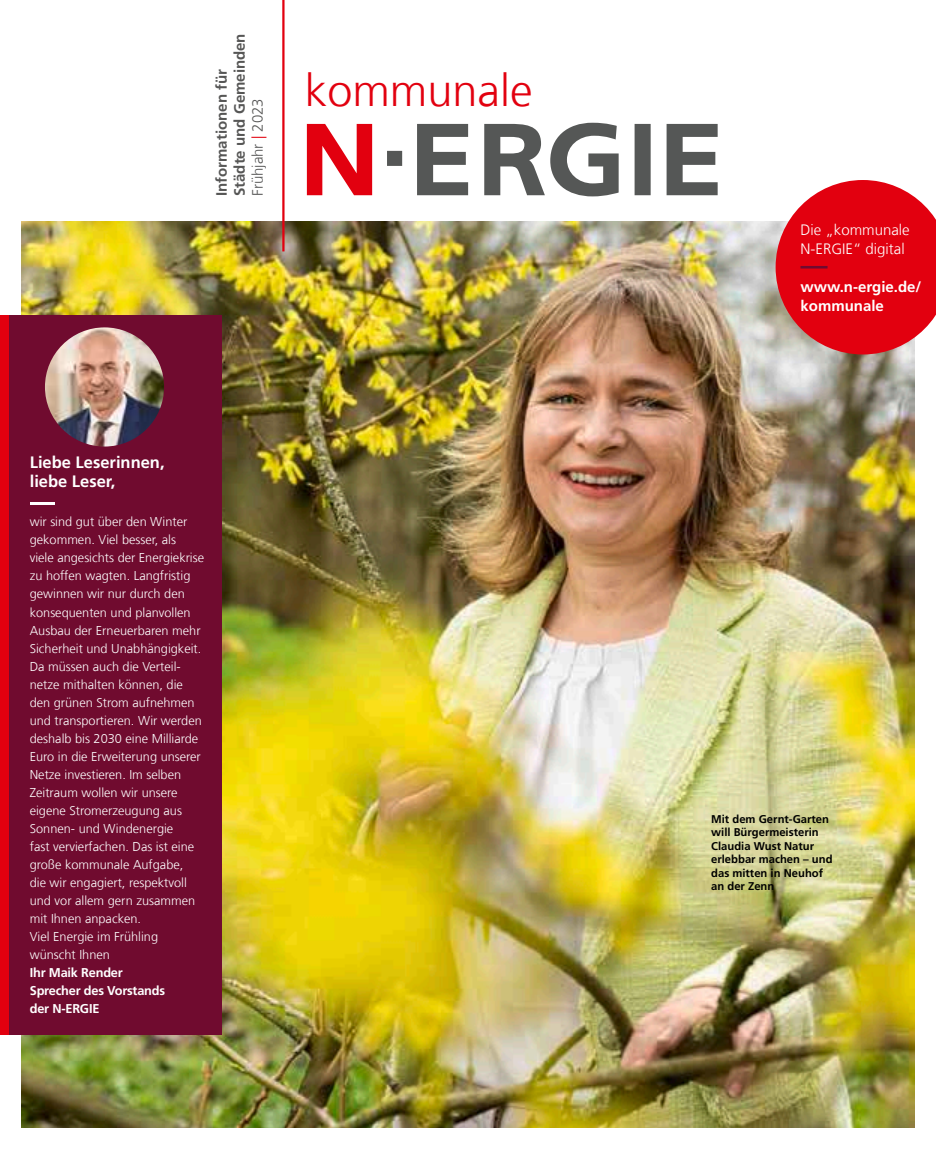
<style>
.page{position:relative;width:936px;height:1149px;background:#fff}
.page>*{position:absolute;margin:0;border:0;box-sizing:border-box;transform-origin:0 0}
.t1{font:300 45px "Frutiger LT Com";color:#e2000f}
.t2{font:700 16.5px/19.5px "Frutiger LT Com";color:#fff}
.t3{font:700 15px/18px "Frutiger LT Com";color:#565655}
.t4{font:300 15px/19.5px "Frutiger LT Com";color:#fff}
.t5{font:700 15px/19.5px "Frutiger LT Com";color:#fff}
.t6{font:300 12.75px/18px "Frutiger LT Com";color:#fff}
.t7{font:700 12.75px/18px "Frutiger LT Com";letter-spacing:-.015em;color:#fff}
.t8{font:700 11.25px/13.5px "Frutiger LT Com";color:#000}
.s1{font-weight:300}
.s2{font-weight:300;color:#e2000f}
</style>
<div class="page">
<img style="left:21px;top:221px;width:893px;height:906px">
<svg style="left:307px;top:124px;width:65px;height:71px"></svg>
<svg style="left:387px;top:123px;width:330px;height:73px"></svg>
<hr style="left:282px;top:0;width:2px;height:251px;background:#e2000f">
<div style="left:0;top:315px;width:221px;height:718px;background:#700b2f"></div>
<div style="left:0;top:315px;width:9px;height:718px;background:#e2000f"></div>
<hr style="left:30px;top:502px;width:25px;height:2px;background:#fff">
<img style="left:45px;top:327px;width:119px;height:119px;border-radius:60px">
<svg style="left:775px;top:180px;width:160px;height:174px;background:#e22834"></svg>
<hr style="left:800px;top:266px;width:27px;height:2px;background:#700b2f">
<p class="t3" style="left:213px;top:196px;width:164px;rotate:-90deg">Informationen für<br>Städte und Gemeinden<br><span class="s1">Frühjahr</span> <span class="s2">|</span> <span class="s1">2023</span></p>
<h1 class="t1" style="left:305px;top:64px;width:229px">kommunale</h1>
<p class="t2" style="left:30px;top:452px;width:136px">Liebe Leserinnen, liebe Leser,</p>
<p class="t6" style="left:30px;top:513px;width:176px">wir sind gut über den Winter gekommen. Viel besser, als<br>viele angesichts der Energiekrise zu hoffen wagten. Langfristig gewinnen wir nur durch den konsequenten und planvollen<br>Ausbau der Erneuerbaren mehr<br>Sicherheit und Unabhängigkeit.<br>Da müssen auch die Verteil&shy;netze mithalten können, die den grünen Strom aufnehmen und transportieren. Wir werden deshalb bis 2030 eine Milliarde<br>Euro in die Erweiterung unserer<br>Netze investieren. Im selben<br>Zeitraum wollen wir unsere eigene Stromerzeugung aus<br>Sonnen- und Windenergie<br>fast vervierfachen. Das ist eine große kommunale Aufgabe,<br>die wir engagiert, respektvoll und vor allem gern zusammen mit Ihnen anpacken.<br>Viel Energie im Frühling wünscht Ihnen</p>
<p class="t7" style="left:30px;top:963px;width:137px">Ihr Maik Render<br>Sprecher des Vorstands der N-ERGIE</p>
<p class="t4" style="left:800px;top:220px;width:111px">Die „kommunale<br>N-ERGIE“ digital</p>
<p class="t5" style="left:800px;top:277px;width:122px">www.n-ergie.de/ kommunale</p>
<p class="t8" style="left:711px;top:812px;width:123px">Mit dem Gernt-Garten will Bürgermeisterin<br>Claudia Wust Natur erlebbar machen – und das mitten in Neuhof an der Zenn</p>
</div>
